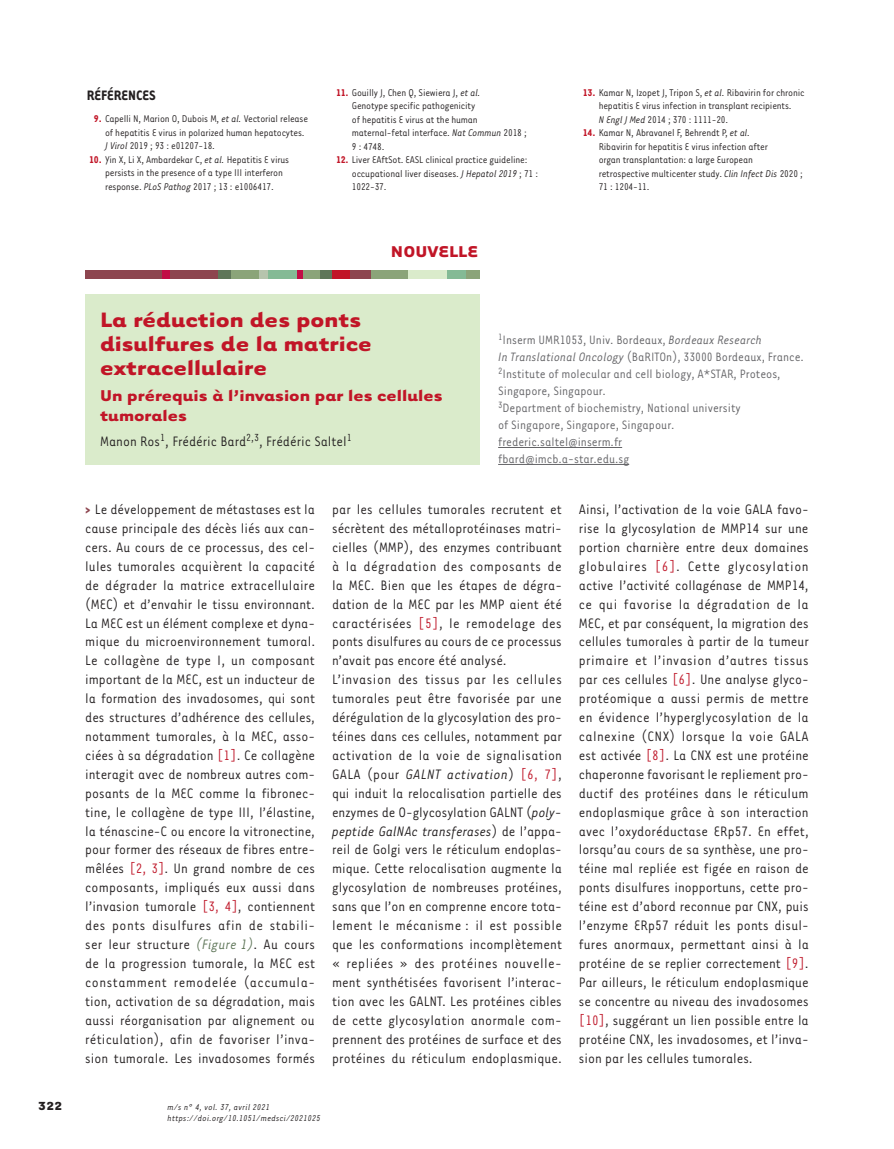
<style>
.page{position:relative;width:894px;height:1149px;background:#fff}
.page>*{position:absolute;margin:0;border:0;box-sizing:border-box;transform-origin:0 0}
.t1{font:700 24px/24px "Tarzana Wide";color:#c11527}
.t2{font:700 18px/19.5px "Tarzana Wide";color:#c11527}
.t3{font:15.75px/18.9px "Tarzana Narrow";color:#231f20;text-align:justify}
.t4{font:700 15.75px "Tarzana Narrow";color:#231f20}
.t5{font:13.95px/17px "Tarzana Narrow";color:#636366}
.t6{font:700 13.5px "Tarzana Wide";color:#231f20}
.t7{font:11.25px/13.5px "Tarzana Narrow";letter-spacing:-.015em;color:#231f20}
.t8{font:italic 9.75px/11.7px "Tarzana Narrow";letter-spacing:.025em;color:#231f20}
.s1{font-weight:700;color:#c11527}
.s2{font-style:italic}
.s3{font-weight:700;color:#8d454f}
.s4{color:#bf182a}
.s5{font-style:italic;color:#5f7659}
</style>
<div class="page">
<hr style="left:498px;top:447px;width:124px;height:1px;background:#636366">
<hr style="left:498px;top:464px;width:131px;height:1px;background:#636366">
<div style="left:85px;top:294px;width:394px;height:170px;background:#daebcb"></div>
<div style="left:85px;top:270px;width:133px;height:9px;background:#8d454f"></div>
<div style="left:218px;top:270px;width:26px;height:9px;background:#5f7659"></div>
<div style="left:318px;top:270px;width:13px;height:9px;background:#5f7659"></div>
<div style="left:231px;top:270px;width:29px;height:9px;background:#8ba479"></div>
<div style="left:267px;top:270px;width:29px;height:9px;background:#84ba95"></div>
<div style="left:446px;top:270px;width:20px;height:9px;background:#84ba95"></div>
<div style="left:301px;top:270px;width:18px;height:9px;background:#8ba479"></div>
<div style="left:465px;top:270px;width:14px;height:9px;background:#8ba479"></div>
<div style="left:370px;top:270px;width:39px;height:9px;background:#8ba479"></div>
<div style="left:408px;top:270px;width:39px;height:9px;background:#daebcb"></div>
<div style="left:259px;top:270px;width:8px;height:9px;background:#b6c4ad"></div>
<div style="left:163px;top:270px;width:7px;height:9px;background:#c10d45"></div>
<div style="left:296px;top:270px;width:6px;height:9px;background:#c10d45"></div>
<div style="left:331px;top:270px;width:27px;height:9px;background:#c11527"></div>
<div style="left:350px;top:270px;width:21px;height:9px;background:#8d454f"></div>
<p class="t4" style="left:87px;top:86px;width:70px">RÉFÉRENCES</p>
<p class="t7" style="left:105px;top:112px;width:204px;text-indent:-11px"><span class="s1">9.</span> Capelli N, Marion O, Dubois M, <span class="s2">et al.</span> Vectorial release of hepatitis E virus in polarized human hepatocytes.<br><span class="s2">J Virol</span> 2019 ; 93 : e01207-18.</p>
<p class="t7" style="left:105px;top:152px;width:186px;text-indent:-16px"><span class="s1">10.</span> Yin X, Li X, Ambardekar C, <span class="s2">et al.</span> Hepatitis E virus persists in the presence of a type III interferon response. <span class="s2">PLoS Pathog</span> 2017 ; 13 : e1006417.</p>
<p class="t7" style="left:352px;top:85px;width:176px;text-indent:-16px"><span class="s1">11.</span> Gouilly J, Chen Q, Siewiera J, <span class="s2">et al.<br></span>Genotype specific pathogenicity<br>of hepatitis E virus at the human maternal-fetal interface. <span class="s2">Nat Commun</span> 2018 ;<br>9 : 4748.</p>
<p class="t7" style="left:352px;top:152px;width:188px;text-indent:-16px"><span class="s1">12.</span> Liver EAftSot. EASL clinical practice guideline: occupational liver diseases. <span class="s2">J Hepatol 2019</span> ; 71 :<br>1022-37.</p>
<p class="t2" style="left:391px;top:240px;width:89px">NOUVELLE</p>
<p class="t7" style="left:598px;top:85px;width:207px;text-indent:-16px"><span class="s1">13.</span> Kamar N, Izopet J, Tripon S, <span class="s2">et al.</span> Ribavirin for chronic hepatitis E virus infection in transplant recipients.<br><span class="s2">N Engl J Med</span> 2014 ; 370 : 1111-20.</p>
<p class="t7" style="left:598px;top:125px;width:205px;text-indent:-16px"><span class="s1">14.</span> Kamar N, Abravanel F, Behrendt P, <span class="s2">et al.<br></span>Ribavirin for hepatitis E virus infection after<br>organ transplantation: a large European retrospective multicenter study. <span class="s2">Clin Infect Dis</span> 2020 ; 71 : 1204-11.</p>
<h1 class="t1" style="left:100px;top:306px;width:273px">La réduction des ponts disulfures de la matrice extracellulaire</h1>
<p class="t2" style="left:100px;top:385px;width:344px">Un prérequis à l’invasion par les cellules tumorales</p>
<p class="t3" style="left:100px;top:431px;width:253px">Manon Ros<sup>1</sup>, Frédéric Bard<sup>2,3</sup>, Frédéric Saltel<sup>1</sup></p>
<p class="t5" style="left:498px;top:331px;width:307px"><sup>1</sup>Inserm UMR1053, Univ. Bordeaux, <span class="s2">Bordeaux Research<br>In Translational Oncology</span> (BaRITOn), 33000 Bordeaux, France.<br><sup>2</sup>Institute of molecular and cell biology, A*STAR, Proteos, Singapore, Singapour.<br><sup>3</sup>Department of biochemistry, National university<br>of Singapore, Singapore, Singapour.<br>frederic.saltel@inserm.fr<br>fbard@imcb.a-star.edu.sg</p>
<p class="t3" style="left:85px;top:499px;width:231px"><span class="s3">&gt;</span> Le développement de métastases est la cause principale des décès liés aux can&shy;cers. Au cours de ce processus, des cel&shy;lules tumorales acquièrent la capacité de dégrader la matrice extracellulaire (MEC) et d’envahir le tissu environnant.<br>La MEC est un élément complexe et dyna&shy;mique du microenvironnement tumoral.<br>Le collagène de type I, un composant important de la MEC, est un inducteur de la formation des invadosomes, qui sont des structures d’adhérence des cellules, notamment tumorales, à la MEC, asso&shy;ciées à sa dégradation <span class="s4">[1]</span>. Ce collagène interagit avec de nombreux autres com&shy;posants de la MEC comme la fibronec&shy;tine, le collagène de type III, l’élastine, la ténascine-C ou encore la vitronectine, pour former des réseaux de fibres entre&shy;mêlées <span class="s4">[2, 3]</span>. Un grand nombre de ces composants, impliqués eux aussi dans l’invasion tumorale <span class="s4">[3, 4]</span>, contiennent des ponts disulfures afin de stabili&shy;ser leur structure <span class="s5">(Figure 1)</span>. Au cours de la progression tumorale, la MEC est constamment remodelée (accumula&shy;tion, activation de sa dégradation, mais aussi réorganisation par alignement ou réticulation), afin de favoriser l’inva&shy;sion tumorale. Les invadosomes formés</p>
<p class="t3" style="left:332px;top:499px;width:231px;text-align:left">par les cellules tumorales recrutent et sécrètent des métalloprotéinases matri&shy;cielles (MMP), des enzymes contribuant à la dégradation des composants de la MEC. Bien que les étapes de dégra&shy;dation de la MEC par les MMP aient été caractérisées <span class="s4">[5]</span>, le remodelage des ponts disulfures au cours de ce processus n’avait pas encore été analysé.<br>L’invasion des tissus par les cellules tumorales peut être favorisée par une dérégulation de la glycosylation des pro&shy;téines dans ces cellules, notamment par activation de la voie de signalisation GALA (pour <span class="s2">GALNT activation</span>) <span class="s4">[6, 7]</span>, qui induit la relocalisation partielle des enzymes de O-glycosylation GALNT (<span class="s2">poly&shy;peptide GalNAc transferases</span>) de l’appa&shy;reil de Golgi vers le réticulum endoplas&shy;mique. Cette relocalisation augmente la glycosylation de nombreuses protéines, sans que l’on en comprenne encore tota&shy;lement le mécanisme : il est possible que les conformations incomplètement « repliées » des protéines nouvelle&shy;ment synthétisées favorisent l’interac&shy;tion avec les GALNT. Les protéines cibles de cette glycosylation anormale com&shy;prennent des protéines de surface et des protéines du réticulum endoplasmique.</p>
<p class="t3" style="left:578px;top:499px;width:231px">Ainsi, l’activation de la voie GALA favo&shy;rise la glycosylation de MMP14 sur une portion charnière entre deux domaines globulaires <span class="s4">[6]</span>. Cette glycosylation active l’activité collagénase de MMP14, ce qui favorise la dégradation de la MEC, et par conséquent, la migration des cellules tumorales à partir de la tumeur primaire et l’invasion d’autres tissus par ces cellules <span class="s4">[6]</span>. Une analyse glyco&shy;protéomique a aussi permis de mettre en évidence l’hyperglycosylation de la calnexine (CNX) lorsque la voie GALA est activée <span class="s4">[8]</span>. La CNX est une protéine chaperonne favorisant le repliement pro&shy;ductif des protéines dans le réticulum endoplasmique grâce à son interaction avec l’oxydoréductase ERp57. En effet, lorsqu’au cours de sa synthèse, une pro&shy;téine mal repliée est figée en raison de ponts disulfures inopportuns, cette pro&shy;téine est d’abord reconnue par CNX, puis l’enzyme ERp57 réduit les ponts disul&shy;fures anormaux, permettant ainsi à la protéine de se replier correctement <span class="s4">[9]</span>.<br>Par ailleurs, le réticulum endoplasmique se concentre au niveau des invadosomes <span class="s4">[10]</span>, suggérant un lien possible entre la protéine CNX, les invadosomes, et l’inva&shy;sion par les cellules tumorales.</p>
<p class="t6" style="left:38px;top:1097px;width:26px">322</p>
<p class="t8" style="left:167px;top:1100px;width:155px">m/s n° 4, vol. 37, avril 2021 https://doi.org/10.1051/medsci/2021025</p>
</div>
